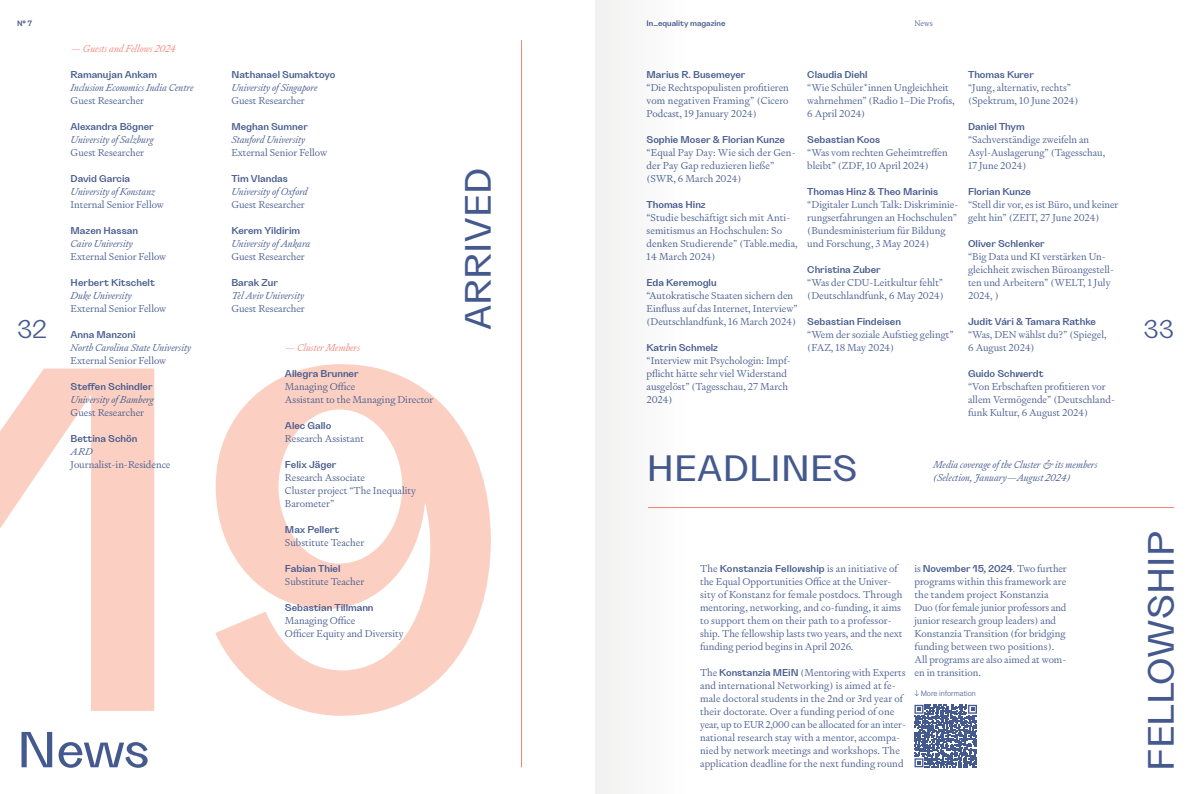
<style>
.page{position:relative;width:1191px;height:794px;background:#fff}
.page>*{position:absolute;margin:0;border:0;box-sizing:border-box;transform-origin:0 0}
.t1{font:500 51px "Grotta";color:#44598d}
.t2{font:500 37px "Grotta";letter-spacing:.01em;color:#44598d}
.t3{font:26px "Grotta";color:#44598d}
.t4{font:300 10px/13px "Signifier";color:#44598d}
.t5{font:600 10px "Grotta";color:#44598d}
.t6{font:italic 300 10px/13px "Signifier";color:#44598d}
.t7{font:italic 300 10px "Signifier";color:#f18578}
.t8{font:600 8px "Grotta";color:#44598d}
.t9{font:300 8px "Theinhardt";color:#44598d}
.t10{font:300 8px "Signifier";color:#44598d}
.t11{font:500 8px "Theinhardt";color:#44598d}
.s1{font-family:"Signifier";font-weight:300}
.s2{font-family:"Grotta";font-weight:600}
</style>
<div class="page">
<svg style="left:0;top:364px;width:491px;height:352px"></svg>
<hr style="left:648px;top:507px;width:526px;height:1px;background:#f18578">
<hr style="left:521px;top:40px;width:1px;height:727px;background:#f18578">
<svg style="left:914px;top:705px;width:63px;height:62px"></svg>
<div style="left:595px;top:0;width:96px;height:794px;background:#f7f7f7"></div>
<p class="t11" style="left:17px;top:19px;width:17px">N° 7</p>
<p class="t7" style="left:71px;top:42px;width:107px">— Guests and Fellows 2024</p>
<p class="t8" style="left:646px;top:19px;width:80px">In_equality magazine</p>
<p class="t10" style="left:914px;top:18px;width:20px">News</p>
<p class="t5" style="left:231px;top:69px;width:106px">Nathanael Sumaktoyo</p>
<p class="t6" style="left:231px;top:81px;width:88px">University of Singapore</p>
<p class="t4" style="left:231px;top:94px;width:75px">Guest Researcher</p>
<p class="t5" style="left:231px;top:121px;width:78px">Meghan Sumner</p>
<p class="t6" style="left:231px;top:133px;width:75px">Stanford University</p>
<p class="t4" style="left:231px;top:146px;width:97px">External Senior Fellow</p>
<p class="t5" style="left:231px;top:173px;width:58px">Tim Vlandas</p>
<p class="t6" style="left:231px;top:185px;width:78px">University of Oxford</p>
<p class="t4" style="left:231px;top:198px;width:75px">Guest Researcher</p>
<p class="t5" style="left:231px;top:225px;width:70px">Kerem Yildirim</p>
<p class="t6" style="left:231px;top:237px;width:80px">University of Ankara</p>
<p class="t4" style="left:231px;top:250px;width:75px">Guest Researcher</p>
<p class="t5" style="left:231px;top:277px;width:48px">Barak Zur</p>
<p class="t6" style="left:231px;top:289px;width:74px">Tel Aviv University</p>
<p class="t4" style="left:231px;top:302px;width:75px">Guest Researcher</p>
<p class="t5" style="left:807px;top:69px;width:62px">Claudia Diehl</p>
<p class="t4" style="left:807px;top:81px;width:149px">“Wie Schüler*innen Ungleichheit wahrnehmen” (Radio 1–Die Profis,<br>6 April 2024)</p>
<p class="t5" style="left:807px;top:134px;width:74px">Sebastian Koos</p>
<p class="t4" style="left:807px;top:146px;width:142px">“Was vom rechten Geheimtreffen bleibt” (ZDF, 10 April 2024)</p>
<p class="t5" style="left:807px;top:186px;width:132px">Thomas Hinz &amp; Theo Marinis</p>
<p class="t4" style="left:807px;top:198px;width:153px">“Digitaler Lunch Talk: Diskriminie&shy;rungserfahrungen an Hochschulen” (Bundesministerium für Bildung und Forschung, 3 May 2024)</p>
<p class="t5" style="left:807px;top:264px;width:75px">Christina Zuber</p>
<p class="t4" style="left:807px;top:276px;width:138px">“Was der CDU-Leitkultur fehlt” (Deutschlandfunk, 6 May 2024)</p>
<p class="t5" style="left:807px;top:316px;width:95px">Sebastian Findeisen</p>
<p class="t4" style="left:807px;top:328px;width:148px">“Wem der soziale Aufstieg gelingt” (FAZ, 18 May 2024)</p>
<p class="t5" style="left:646px;top:69px;width:100px">Marius R. Busemeyer</p>
<p class="t4" style="left:646px;top:81px;width:144px;text-align:justify">“Die Rechtspopulisten profitieren vom negativen Framing” (Cicero Podcast, 19 January 2024)</p>
<p class="t5" style="left:646px;top:134px;width:140px">Sophie Moser &amp; Florian Kunze</p>
<p class="t4" style="left:646px;top:146px;width:151px">“Equal Pay Day: Wie sich der Gen&shy;der Pay Gap reduzieren ließe” (SWR, 6 March 2024)</p>
<p class="t5" style="left:646px;top:199px;width:61px">Thomas Hinz</p>
<p class="t4" style="left:646px;top:211px;width:153px">“Studie beschäftigt sich mit Anti&shy;semitismus an Hochschulen: So denken Studierende” (Table.media,<br>14 March 2024)</p>
<p class="t5" style="left:646px;top:277px;width:72px">Eda Keremoglu</p>
<p class="t4" style="left:646px;top:289px;width:153px">“Autokratische Staaten sichern den<br>Einfluss auf das Internet, Interview” (Deutschlandfunk, 16 March 2024)</p>
<p class="t5" style="left:646px;top:342px;width:73px">Katrin Schmelz</p>
<p class="t4" style="left:646px;top:354px;width:146px">“Interview mit Psychologin: Impf&shy;pflicht hätte sehr viel Widerstand ausgelöst” (Tagesschau, 27 March<br>2024)</p>
<p class="t5" style="left:71px;top:69px;width:88px">Ramanujan Ankam</p>
<p class="t6" style="left:71px;top:81px;width:124px">Inclusion Economics India Centre</p>
<p class="t4" style="left:71px;top:94px;width:75px">Guest Researcher</p>
<p class="t5" style="left:71px;top:121px;width:85px">Alexandra Bögner</p>
<p class="t6" style="left:71px;top:133px;width:85px">University of Salzburg</p>
<p class="t4" style="left:71px;top:146px;width:75px">Guest Researcher</p>
<p class="t5" style="left:71px;top:173px;width:61px">David Garcia</p>
<p class="t6" style="left:71px;top:185px;width:86px">University of Konstanz</p>
<p class="t4" style="left:71px;top:198px;width:95px">Internal Senior Fellow</p>
<p class="t5" style="left:71px;top:225px;width:69px">Mazen Hassan</p>
<p class="t6" style="left:71px;top:237px;width:64px">Cairo University</p>
<p class="t4" style="left:71px;top:250px;width:97px">External Senior Fellow</p>
<p class="t5" style="left:71px;top:277px;width:86px">Herbert Kitschelt</p>
<p class="t6" style="left:71px;top:289px;width:63px">Duke University</p>
<p class="t4" style="left:71px;top:302px;width:97px">External Senior Fellow</p>
<p class="t5" style="left:71px;top:329px;width:67px">Anna Manzoni</p>
<p class="t6" style="left:71px;top:341px;width:122px">North Carolina State University</p>
<p class="t4" style="left:71px;top:354px;width:97px">External Senior Fellow</p>
<p class="t5" style="left:71px;top:381px;width:83px">Steffen Schindler</p>
<p class="t6" style="left:71px;top:393px;width:85px">University of Bamberg</p>
<p class="t4" style="left:71px;top:406px;width:75px">Guest Researcher</p>
<p class="t5" style="left:71px;top:433px;width:68px">Bettina Schön</p>
<p class="t6" style="left:71px;top:445px;width:23px">ARD</p>
<p class="t4" style="left:71px;top:458px;width:101px">Journalist-in-Residence</p>
<p class="t5" style="left:968px;top:69px;width:67px">Thomas Kurer</p>
<p class="t4" style="left:968px;top:81px;width:112px">“Jung, alternativ, rechts” (Spektrum, 10 June 2024)</p>
<p class="t5" style="left:968px;top:121px;width:58px">Daniel Thym</p>
<p class="t4" style="left:968px;top:133px;width:139px">“Sachverständige zweifeln an<br>Asyl-Auslagerung” (Tagesschau,<br>17 June 2024)</p>
<p class="t5" style="left:968px;top:186px;width:64px">Florian Kunze</p>
<p class="t4" style="left:968px;top:198px;width:152px">“Stell dir vor, es ist Büro, und keiner geht hin” (ZEIT, 27 June 2024)</p>
<p class="t5" style="left:968px;top:238px;width:78px">Oliver Schlenker</p>
<p class="t4" style="left:968px;top:250px;width:147px">“Big Data und KI verstärken Un&shy;gleichheit zwischen Büroangestell&shy;ten und Arbeitern” (WELT, 1 July<br>2024, )</p>
<p class="t5" style="left:968px;top:316px;width:130px">Judit Vári &amp; Tamara Rathke</p>
<p class="t4" style="left:968px;top:328px;width:140px">“Was, DEN wählst du?” (Spiegel,<br>6 August 2024)</p>
<p class="t5" style="left:968px;top:368px;width:77px">Guido Schwerdt</p>
<p class="t4" style="left:968px;top:380px;width:148px">“Von Erbschaften profitieren vor allem Vermögende” (Deutschland&shy;funk Kultur, 6 August 2024)</p>
<h2 class="t2" style="left:457px;top:330px;width:163px;rotate:-90deg">ARRIVED</h2>
<h3 class="t3" style="left:17px;top:314px;width:31px">32</h3>
<h3 class="t3" style="left:1143px;top:314px;width:32px">33</h3>
<p class="t7" style="left:285px;top:341px;width:77px">— Cluster Members</p>
<p class="t5" style="left:285px;top:368px;width:75px">Allegra Brunner</p>
<p class="t4" style="left:285px;top:380px;width:150px">Managing Office<br>Assistant to the Managing Director</p>
<p class="t5" style="left:285px;top:420px;width:48px">Alec Gallo</p>
<p class="t4" style="left:285px;top:432px;width:80px">Research Assistant</p>
<p class="t5" style="left:285px;top:459px;width:53px">Felix Jäger</p>
<p class="t4" style="left:285px;top:471px;width:133px">Research Associate<br>Cluster project “The Inequality<br>Barometer”</p>
<p class="t5" style="left:285px;top:524px;width:56px">Max Pellert</p>
<p class="t4" style="left:285px;top:536px;width:81px">Substitute Teacher</p>
<p class="t5" style="left:285px;top:563px;width:57px">Fabian Thiel</p>
<p class="t4" style="left:285px;top:575px;width:81px">Substitute Teacher</p>
<p class="t5" style="left:285px;top:602px;width:90px">Sebastian Tillmann</p>
<p class="t4" style="left:285px;top:614px;width:120px">Managing Office<br>Officer Equity and Diversity</p>
<h2 class="t2" style="left:647px;top:447px;width:212px">HEADLINES</h2>
<p class="t6" style="left:933px;top:458px;width:166px">Media coverage of the Cluster &amp; its members (Selection, January—August 2024)</p>
<h2 class="t2" style="left:1140px;top:771px;width:241px;rotate:-90deg">FELLOWSHIP</h2>
<p class="t5" style="left:700px;top:563px;width:199px"><span class="s1">The</span> Konstanzia Fellowship <span class="s1">is an initiative of</span></p>
<p class="t4" style="left:700px;top:575px;width:204px">the Equal Opportunities Office at the Univer&shy;sity of Konstanz for female postdocs. Through mentoring, networking, and co-funding, it aims to support them on their path to a professor&shy;ship. The fellowship lasts two years, and the next funding period begins in April 2026.</p>
<p class="t4" style="left:700px;top:666px;width:207px">The <span class="s2">Konstanzia MEiN</span> (Mentoring with Experts and international Networking) is aimed at fe&shy;male doctoral students in the 2nd or 3rd year of their doctorate. Over a funding period of one year, up to EUR2,000 can be allocated for an inter&shy;national research stay with a mentor, accompa&shy;nied by network meetings and workshops. The application deadline for the next funding round</p>
<p class="t5" style="left:914px;top:563px;width:154px"><span class="s1">is</span> November 15, 2024<span class="s1">. Two further</span></p>
<p class="t4" style="left:914px;top:575px;width:153px">programs within this framework are the tandem project Konstanzia<br>Duo (for female junior professors and junior research group leaders) and<br>Konstanzia Transition (for bridging funding between two positions).<br>All programs are also aimed at wom&shy;en in transition.</p>
<p class="t9" style="left:914px;top:689px;width:63px">↓ More information</p>
<h1 class="t1" style="left:17px;top:720px;width:134px">News</h1>
</div>
